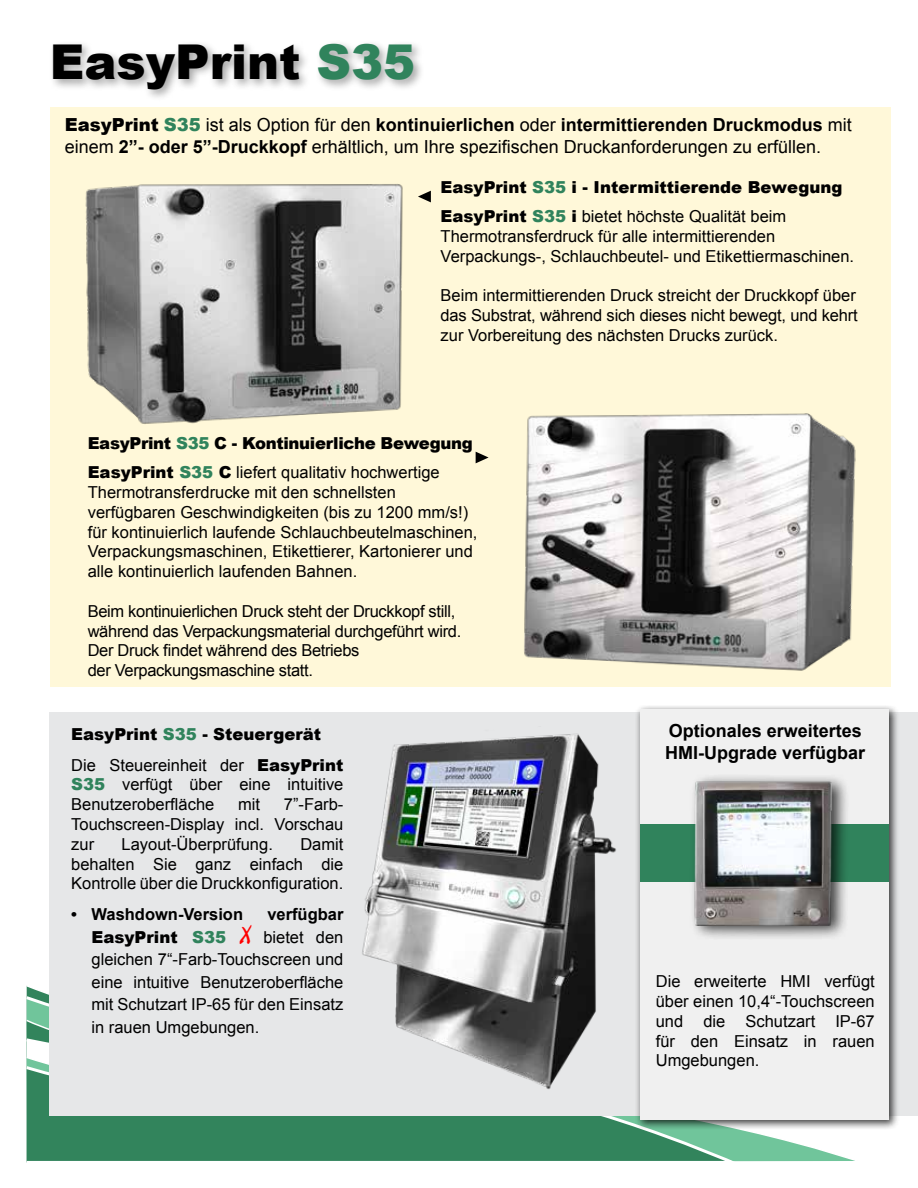
<style>
.page{position:relative;width:918px;height:1188px;background:#fff}
.page>*{position:absolute;margin:0;border:0;box-sizing:border-box;transform-origin:0 0}
.t1{font:900 48px "Arial";color:#000}
.t2{font:18px/21.6px "Arial";color:#000}
.t3{font:700 18px/21.6px "Arial";color:#000}
.t4{font:16.5px/19.8px "Arial";color:#000;text-align:justify}
.t5{font:16.5px/19.8px "Arial";letter-spacing:-.02em;color:#000}
.t6{font:900 16.5px/28.8px "Arial";color:#000}
.t7{font:900 16.5px/28.8px "Arial";letter-spacing:-.02em;color:#000}
.t8{font:700 16.5px "Arial";color:#000}
.s1{color:#30835c}
.s2{font-weight:900}
.s3{font-weight:900;color:#30835c}
.s4{font-weight:700}
.s5{font-weight:400}
.s6{font-family:"Mistral";font-size:25.5px;color:#f00}
</style>
<div class="page">
<svg style="left:26px;top:1056px;width:829px;height:106px;fill:#70c59b"></svg>
<svg style="left:26px;top:1064px;width:709px;height:99px;fill:#32845c"></svg>
<div style="left:50px;top:107px;width:841px;height:580px;background:#fff8d9"></div>
<div style="left:50px;top:713px;width:868px;height:403px;background:#e6e7e8"></div>
<img style="left:524px;top:413px;width:332px;height:258px">
<img style="left:85px;top:184px;width:318px;height:240px">
<svg style="left:418px;top:191px;width:13px;height:11px"></svg>
<svg style="left:476px;top:452px;width:13px;height:11px"></svg>
<div style="left:49px;top:40px;width:376px;height:61px;background:#000;opacity:.35"></div>
<img style="left:362px;top:733px;width:254px;height:357px">
<div style="left:635px;top:705px;width:265px;height:425px;background:#000;opacity:.75"></div>
<div style="left:640px;top:709px;width:250px;height:411px;background:#f0f0f0"></div>
<div style="left:640px;top:825px;width:249px;height:57px;background:#30835c"></div>
<div style="left:689px;top:773px;width:161px;height:168px;background:#000;opacity:.75"></div>
<img style="left:692px;top:780px;width:143px;height:146px">
<h1 class="t1" style="left:50px;top:27px;width:367px">EasyPrint <span class="s1">S35</span></h1>
<p class="t2" style="left:65px;top:115px;width:789px"><span class="s2">EasyPrint</span> <span class="s3">S35</span> ist als Option für den <span class="s4">kontinuierlichen</span> oder <span class="s4">intermittierenden Druckmodus</span> mit einem <span class="s4">2”- oder 5”-Druckkopf</span> erhältlich, um Ihre spezifischen Druckanforderungen zu erfüllen.</p>
<p class="t6" style="left:441px;top:173px;width:403px">EasyPrint <span class="s1">S35</span> i - Intermittierende Bewegung<br>EasyPrint <span class="s1">S35</span> i <span class="s5">bietet höchste Qualität beim</span></p>
<p class="t4" style="left:441px;top:227px;width:415px">Thermotransferdruck für alle intermittierenden<br>Verpackungs-, Schlauchbeutel- und Etikettiermaschinen.</p>
<p class="t4" style="left:441px;top:286px;width:419px">Beim intermittierenden Druck streicht der Druckkopf über das Substrat, während sich dieses nicht bewegt, und kehrt zur Vorbereitung des nächsten Drucks zurück.</p>
<p class="t7" style="left:88px;top:429px;width:387px">EasyPrint <span class="s1">S35</span> C - Kontinuierliche Bewegung<br>EasyPrint <span class="s1">S35</span> C <span class="s5">liefert qualitativ hochwertige</span></p>
<p class="t4" style="left:88px;top:482px;width:391px;text-align:left">Thermotransferdrucke mit den schnellsten verfügbaren Geschwindigkeiten (bis zu 1200 mm/s!) für kontinuierlich laufende Schlauchbeutelmaschinen, Verpackungsmaschinen, Etikettierer, Kartonierer und alle kontinuierlich laufenden Bahnen.</p>
<p class="t5" style="left:88px;top:601px;width:375px">Beim kontinuierlichen Druck steht der Druckkopf still, während das Verpackungsmaterial durchgeführt wird.<br>Der Druck findet während des Betriebs<br>der Verpackungsmaschine statt.</p>
<p class="t6" style="left:71px;top:718px;width:274px;line-height:30.6px">EasyPrint <span class="s1">S35</span> - Steuergerät<br><span class="s5">Die Steuereinheit der</span> EasyPrint</p>
<p class="t4" style="left:71px;top:775px;width:274px"><span class="s3">S35</span> verfügt über eine intuitive<br>Benutzeroberfläche</p>
<p class="t4" style="left:71px;top:795px;width:274px;text-indent:213px">7”-Farb-Touchscreen-Display incl. Vorschau zur</p>
<p class="t4" style="left:238px;top:795px;width:23px">mit</p>
<p class="t4" style="left:122px;top:834px;width:153px">Layout-Überprüfung.</p>
<p class="t4" style="left:71px;top:834px;width:274px;text-indent:229px">Damit behalten Sie ganz einfach die Kontrolle über die Druckkonfiguration.</p>
<p class="t4" style="left:92px;top:904px;width:253px;line-height:22.5px;text-indent:176px"><span class="s4">verfügbar </span><span class="s2">EasyPrint</span> <span class="s3">S35</span> <span class="s6">X</span> bietet den gleichen 7“-Farb-Touchscreen und eine intuitive Benutzeroberfläche mit Schutzart IP-65 für den Einsatz in rauen Umgebungen.</p>
<p class="t8" style="left:71px;top:904px;width:173px">• Washdown-Version</p>
<p class="t3" style="left:665px;top:721px;width:202px">Optionales erweitertes<br>HMI-Upgrade verfügbar</p>
<p class="t4" style="left:656px;top:972px;width:221px">Die erweiterte HMI verfügt über einen 10,4“-Touchscreen und die Schutzart IP-67 für den Einsatz in rauen Umgebungen.</p>
</div>
